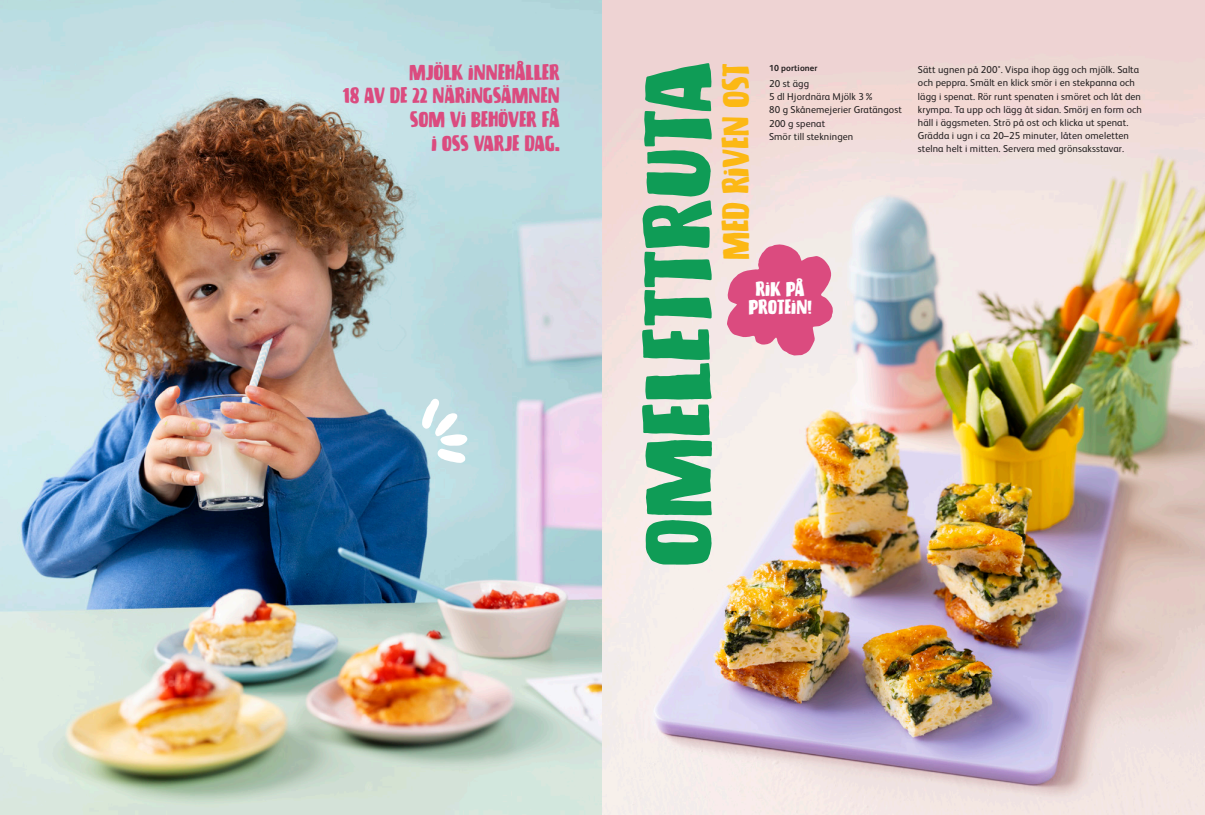
<style>
.page{position:relative;width:1205px;height:815px;background:#fff}
.page>*{position:absolute;margin:0;border:0;box-sizing:border-box;transform-origin:0 0}
.t1{font:69.38px "Biscuit Chicken";letter-spacing:-.015em;color:#0f9c56;scale:1.14 1}
.t2{font:27.5px "Biscuit Chicken";letter-spacing:-.015em;color:#fcb814}
.t3{font:16.25px/23.8px "Biscuit Chicken";letter-spacing:-.015em;color:#db4b7f;text-align:right}
.t4{font:15px "Biscuit Chicken";letter-spacing:-.01em;color:#fff}
.t5{font:10px/13.1px "FS Albert";letter-spacing:.01em;color:#231f20}
.t6{font:700 8.75px "FS Albert";letter-spacing:.01em;color:#231f20}
</style>
<div class="page">
<img style="left:0;top:0;width:1205px;height:815px">
<svg style="left:422px;top:398px;width:45px;height:65px"></svg>
<svg style="left:727px;top:244px;width:106px;height:112px"></svg>
<p class="t3" style="left:409px;top:60px;width:152px">MJÖLK INNEHÅLLER</p>
<p class="t3" style="left:343px;top:84px;width:219px">18 AV DE 22 NÄRINGSÄMNEN<br>SOM VI BEHÖVER FÅ<br>I OSS VARJE DAG.</p>
<p class="t1" style="left:621px;top:567px;width:446px;rotate:-90deg">OMELETTRUTA</p>
<p class="t6" style="left:769px;top:62px;width:50px">10 portioner</p>
<p class="t2" style="left:713px;top:260px;width:199px;rotate:-90deg">MED RIVEN OST</p>
<p class="t5" style="left:918px;top:63px;width:226px">Sätt ugnen på 200°. Vispa ihop ägg och mjölk. Salta och peppra. Smält en klick smör i en stekpanna och lägg i spenat. Rör runt spenaten i smöret och låt den krympa. Ta upp och lägg åt sidan. Smörj en form och häll i äggsmeten. Strö på ost och klicka ut spenat.<br>Grädda i ugn i ca 20–25 minuter, låten omeletten stelna helt i mitten. Servera med grönsaksstavar.</p>
<p class="t5" style="left:769px;top:77px;width:42px">20 st ägg</p>
<p class="t5" style="left:769px;top:90px;width:107px">5 dl Hjordnära Mjölk 3%</p>
<p class="t5" style="left:769px;top:103px;width:134px">80 g Skånemejerier Gratängost</p>
<p class="t5" style="left:769px;top:116px;width:58px">200 g spenat</p>
<p class="t5" style="left:769px;top:129px;width:86px">Smör till stekningen</p>
<p class="t4" style="left:755px;top:277px;width:51px">RIK PÅ</p>
<p class="t4" style="left:748px;top:294px;width:65px">PROTEIN!</p>
</div>
